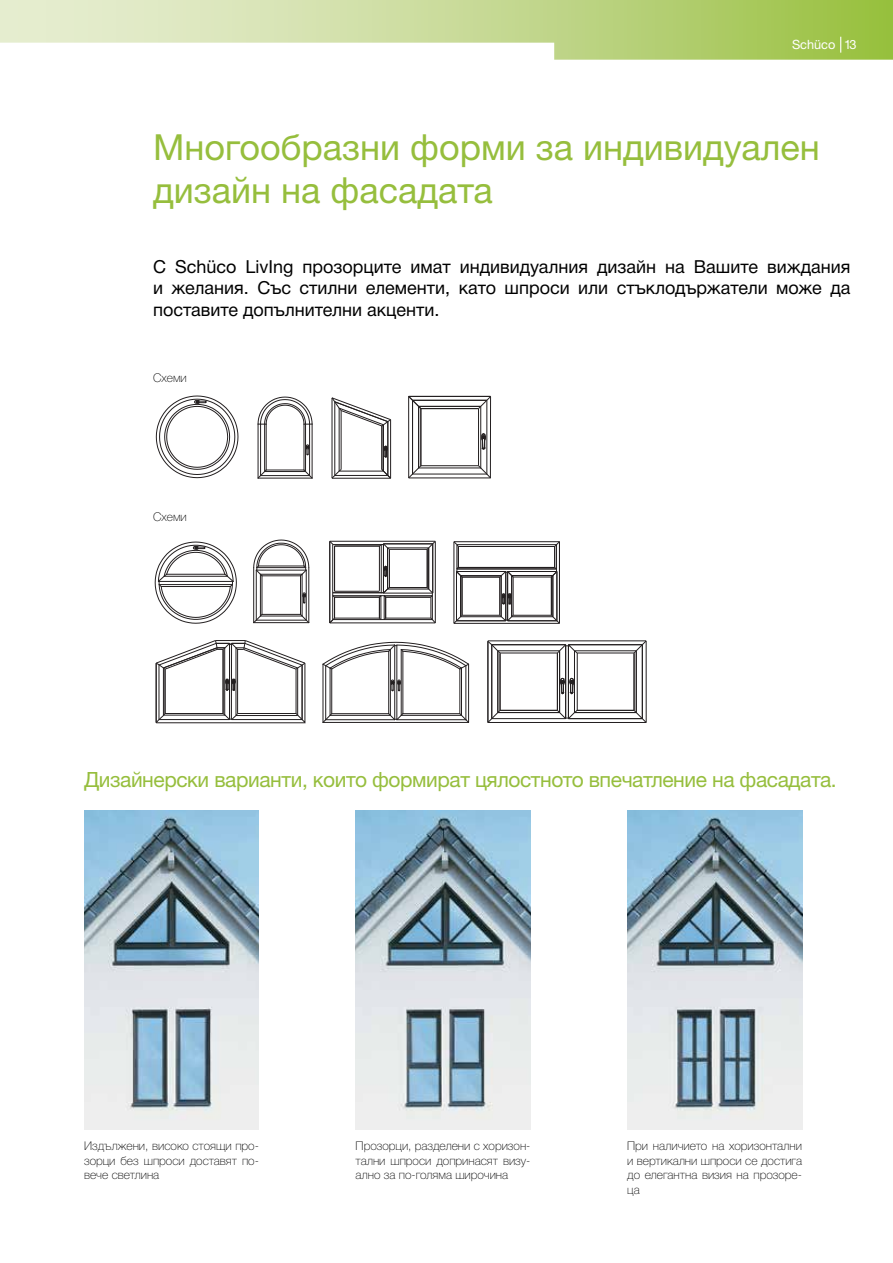
<style>
.page{position:relative;width:893px;height:1263px;background:#fff}
.page>*{position:absolute;margin:0;border:0;box-sizing:border-box;transform-origin:0 0}
.t1{font:36px/43.2px "Helvetica Neue LTW1 G";color:#96be3d}
.t2{font:21px "Helvetica Neue LTW1 G";letter-spacing:-.02em;color:#96be3d}
.t3{font:18px/21.6px "Helvetica Neue Cyr";color:#000;text-align:justify}
.t4{font:12.75px "Helvetica Neue LTW1 G";color:#fff}
.t5{font:100 12px/14.4px "Helvetica Neue LTW1 G";color:#000;text-align:justify}
.s1{font-family:"Helvetica Neue LTW1 G"}
</style>
<div class="page">
<svg style="left:0;top:0;width:893px;height:60px"></svg>
<svg style="left:840px;top:37px;width:1px;height:16px"></svg>
<img style="left:84px;top:810px;width:175px;height:319px">
<img style="left:627px;top:810px;width:175px;height:319px">
<img style="left:356px;top:810px;width:174px;height:319px">
<hr style="left:390px;top:420px;width:1px;height:58px;background:#231f20">
<hr style="left:383px;top:425px;width:1px;height:46px;background:#231f20">
<hr style="left:332px;top:398px;width:1px;height:80px;background:#231f20">
<hr style="left:335px;top:402px;width:1px;height:73px;background:#231f20">
<hr style="left:339px;top:408px;width:1px;height:63px;background:#231f20">
<hr style="left:341px;top:410px;width:1px;height:59px;background:#231f20">
<hr style="left:332px;top:478px;width:59px;height:1px;background:#231f20">
<hr style="left:335px;top:475px;width:53px;height:1px;background:#231f20">
<hr style="left:339px;top:471px;width:44px;height:1px;background:#231f20">
<svg style="left:332px;top:469px;width:10px;height:10px"></svg>
<hr style="left:388px;top:422px;width:1px;height:53px;background:#231f20">
<hr style="left:382px;top:426px;width:1px;height:43px;background:#231f20">
<svg style="left:381px;top:469px;width:10px;height:10px"></svg>
<svg style="left:332px;top:397px;width:59px;height:29px"></svg>
<svg style="left:384px;top:446px;width:4px;height:12px"></svg>
<hr style="left:408px;top:396px;width:1px;height:82px;background:#231f20">
<hr style="left:490px;top:397px;width:1px;height:81px;background:#231f20">
<hr style="left:487px;top:400px;width:1px;height:75px;background:#231f20">
<hr style="left:480px;top:406px;width:1px;height:62px;background:#231f20">
<hr style="left:412px;top:400px;width:1px;height:74px;background:#231f20">
<hr style="left:418px;top:406px;width:1px;height:62px;background:#231f20">
<hr style="left:421px;top:409px;width:1px;height:57px;background:#231f20">
<hr style="left:478px;top:409px;width:1px;height:57px;background:#231f20">
<hr style="left:409px;top:478px;width:82px;height:1px;background:#231f20">
<hr style="left:413px;top:474px;width:74px;height:1px;background:#231f20">
<hr style="left:419px;top:468px;width:62px;height:1px;background:#231f20">
<hr style="left:421px;top:465px;width:57px;height:1px;background:#231f20">
<hr style="left:409px;top:396px;width:82px;height:1px;background:#231f20">
<hr style="left:413px;top:400px;width:74px;height:1px;background:#231f20">
<hr style="left:419px;top:406px;width:62px;height:1px;background:#231f20">
<hr style="left:421px;top:408px;width:57px;height:1px;background:#231f20">
<svg style="left:481px;top:433px;width:5px;height:16px"></svg>
<svg style="left:408px;top:465px;width:13px;height:13px"></svg>
<svg style="left:408px;top:396px;width:13px;height:13px"></svg>
<svg style="left:478px;top:465px;width:13px;height:13px"></svg>
<svg style="left:478px;top:396px;width:13px;height:13px"></svg>
<hr style="left:258px;top:424px;width:1px;height:54px;background:#231f20">
<hr style="left:260px;top:424px;width:1px;height:52px;background:#231f20">
<hr style="left:264px;top:424px;width:1px;height:47px;background:#231f20">
<hr style="left:266px;top:424px;width:1px;height:46px;background:#231f20">
<hr style="left:312px;top:424px;width:1px;height:54px;background:#231f20">
<hr style="left:309px;top:424px;width:1px;height:52px;background:#231f20">
<hr style="left:305px;top:424px;width:1px;height:47px;background:#231f20">
<hr style="left:304px;top:424px;width:1px;height:46px;background:#231f20">
<hr style="left:258px;top:478px;width:54px;height:1px;background:#231f20">
<hr style="left:261px;top:475px;width:49px;height:1px;background:#231f20">
<hr style="left:265px;top:471px;width:41px;height:1px;background:#231f20">
<hr style="left:266px;top:470px;width:38px;height:1px;background:#231f20">
<svg style="left:306px;top:444px;width:3px;height:11px"></svg>
<svg style="left:258px;top:469px;width:9px;height:9px"></svg>
<svg style="left:304px;top:469px;width:9px;height:9px"></svg>
<svg style="left:258px;top:397px;width:54px;height:28px"></svg>
<svg style="left:156px;top:396px;width:82px;height:82px"></svg>
<hr style="left:513px;top:577px;width:1px;height:38px;background:#231f20">
<hr style="left:454px;top:623px;width:105px;height:1px;background:#231f20">
<hr style="left:512px;top:616px;width:41px;height:1px;background:#231f20">
<hr style="left:513px;top:615px;width:38px;height:1px;background:#231f20">
<hr style="left:513px;top:577px;width:38px;height:1px;background:#231f20">
<svg style="left:551px;top:615px;width:9px;height:9px"></svg>
<hr style="left:501px;top:575px;width:1px;height:42px;background:#231f20">
<hr style="left:454px;top:542px;width:1px;height:81px;background:#231f20">
<hr style="left:456px;top:571px;width:1px;height:50px;background:#231f20">
<hr style="left:461px;top:616px;width:40px;height:1px;background:#231f20">
<hr style="left:462px;top:615px;width:38px;height:1px;background:#231f20">
<svg style="left:453px;top:615px;width:9px;height:9px"></svg>
<hr style="left:559px;top:542px;width:1px;height:81px;background:#231f20">
<hr style="left:557px;top:571px;width:1px;height:50px;background:#231f20">
<hr style="left:553px;top:575px;width:1px;height:42px;background:#231f20">
<hr style="left:551px;top:577px;width:1px;height:38px;background:#231f20">
<hr style="left:507px;top:571px;width:1px;height:50px;background:#231f20">
<hr style="left:511px;top:575px;width:1px;height:42px;background:#231f20">
<hr style="left:508px;top:620px;width:49px;height:1px;background:#231f20">
<hr style="left:505px;top:571px;width:1px;height:50px;background:#231f20">
<hr style="left:500px;top:577px;width:1px;height:38px;background:#231f20">
<hr style="left:460px;top:575px;width:1px;height:42px;background:#231f20">
<hr style="left:462px;top:577px;width:1px;height:38px;background:#231f20">
<hr style="left:456px;top:620px;width:50px;height:1px;background:#231f20">
<hr style="left:462px;top:577px;width:38px;height:1px;background:#231f20">
<svg style="left:499px;top:615px;width:15px;height:6px"></svg>
<svg style="left:502px;top:594px;width:9px;height:10px"></svg>
<svg style="left:453px;top:541px;width:107px;height:36px"></svg>
<hr style="left:330px;top:623px;width:105px;height:1px;background:#231f20">
<svg style="left:329px;top:541px;width:107px;height:82px"></svg>
<hr style="left:253px;top:568px;width:1px;height:55px;background:#231f20">
<hr style="left:256px;top:570px;width:1px;height:50px;background:#231f20">
<hr style="left:260px;top:574px;width:1px;height:42px;background:#231f20">
<hr style="left:262px;top:576px;width:1px;height:38px;background:#231f20">
<hr style="left:309px;top:568px;width:1px;height:55px;background:#231f20">
<hr style="left:306px;top:570px;width:1px;height:50px;background:#231f20">
<hr style="left:302px;top:574px;width:1px;height:42px;background:#231f20">
<hr style="left:300px;top:576px;width:1px;height:38px;background:#231f20">
<hr style="left:254px;top:622px;width:55px;height:1px;background:#231f20">
<hr style="left:256px;top:620px;width:50px;height:1px;background:#231f20">
<hr style="left:260px;top:616px;width:42px;height:1px;background:#231f20">
<hr style="left:262px;top:614px;width:39px;height:1px;background:#231f20">
<svg style="left:303px;top:592px;width:3px;height:11px"></svg>
<svg style="left:253px;top:614px;width:9px;height:9px"></svg>
<svg style="left:300px;top:614px;width:9px;height:9px"></svg>
<svg style="left:253px;top:540px;width:56px;height:36px"></svg>
<svg style="left:156px;top:641px;width:149px;height:82px"></svg>
<svg style="left:323px;top:642px;width:146px;height:81px"></svg>
<hr style="left:488px;top:722px;width:158px;height:1px;background:#231f20">
<hr style="left:492px;top:718px;width:74px;height:1px;background:#231f20">
<svg style="left:487px;top:710px;width:13px;height:13px"></svg>
<svg style="left:487px;top:641px;width:14px;height:12px"></svg>
<hr style="left:646px;top:641px;width:1px;height:81px;background:#231f20">
<svg style="left:634px;top:710px;width:13px;height:13px"></svg>
<svg style="left:557px;top:710px;width:21px;height:9px"></svg>
<hr style="left:488px;top:641px;width:1px;height:81px;background:#231f20">
<hr style="left:491px;top:645px;width:1px;height:74px;background:#231f20">
<hr style="left:498px;top:651px;width:1px;height:61px;background:#231f20">
<hr style="left:500px;top:653px;width:1px;height:57px;background:#231f20">
<hr style="left:565px;top:645px;width:1px;height:74px;background:#231f20">
<hr style="left:559px;top:651px;width:1px;height:61px;background:#231f20">
<hr style="left:557px;top:653px;width:1px;height:57px;background:#231f20">
<hr style="left:498px;top:712px;width:62px;height:1px;background:#231f20">
<hr style="left:500px;top:710px;width:57px;height:1px;background:#231f20">
<hr style="left:488px;top:641px;width:158px;height:1px;background:#231f20">
<hr style="left:492px;top:644px;width:74px;height:1px;background:#231f20">
<hr style="left:498px;top:650px;width:62px;height:1px;background:#231f20">
<hr style="left:500px;top:653px;width:57px;height:1px;background:#231f20">
<hr style="left:568px;top:645px;width:1px;height:74px;background:#231f20">
<hr style="left:574px;top:651px;width:1px;height:61px;background:#231f20">
<hr style="left:577px;top:653px;width:1px;height:57px;background:#231f20">
<hr style="left:642px;top:645px;width:1px;height:74px;background:#231f20">
<hr style="left:636px;top:651px;width:1px;height:61px;background:#231f20">
<hr style="left:634px;top:653px;width:1px;height:57px;background:#231f20">
<hr style="left:568px;top:718px;width:74px;height:1px;background:#231f20">
<hr style="left:574px;top:712px;width:62px;height:1px;background:#231f20">
<hr style="left:577px;top:710px;width:57px;height:1px;background:#231f20">
<hr style="left:568px;top:644px;width:74px;height:1px;background:#231f20">
<hr style="left:574px;top:650px;width:62px;height:1px;background:#231f20">
<hr style="left:577px;top:653px;width:57px;height:1px;background:#231f20">
<svg style="left:634px;top:640px;width:13px;height:13px"></svg>
<svg style="left:557px;top:644px;width:21px;height:9px"></svg>
<svg style="left:560px;top:678px;width:14px;height:16px"></svg>
<svg style="left:155px;top:542px;width:82px;height:81px"></svg>
<p class="t4" style="left:792px;top:37px;width:66px">Schüco 13</p>
<h1 class="t1" style="left:153px;top:125px;width:668px">Многообразни форми за индивидуален дизайн на фасадата</h1>
<h3 class="t3" style="left:153px;top:256px;width:699px">С <span class="s1">Schüco</span> LivIng прозорците имат индивидуалния дизайн на Вашите виждания и желания. Със стилни елементи, като шпроси или стъклодържатели може да поставите допълнителни акценти.</h3>
<p class="t5" style="left:153px;top:371px;width:35px">Схеми</p>
<p class="t5" style="left:153px;top:510px;width:35px">Схеми</p>
<h2 class="t2" style="left:84px;top:766px;width:754px">Дизайнерски варианти, които формират цялостното впечатление на фасадата.</h2>
<p class="t5" style="left:84px;top:1139px;width:176px">Издължени, високо стоящи про&shy;зорци без шпроси доставят по&shy;вече светлина</p>
<p class="t5" style="left:356px;top:1139px;width:176px">Прозорци, разделени с хоризон&shy;тални шпроси допринасят визу&shy;ално за по-голяма широчина</p>
<p class="t5" style="left:627px;top:1139px;width:176px">При наличието на хоризонтални и вертикални шпроси се достига до елегантна визия на прозоре&shy;ца</p>
</div>
